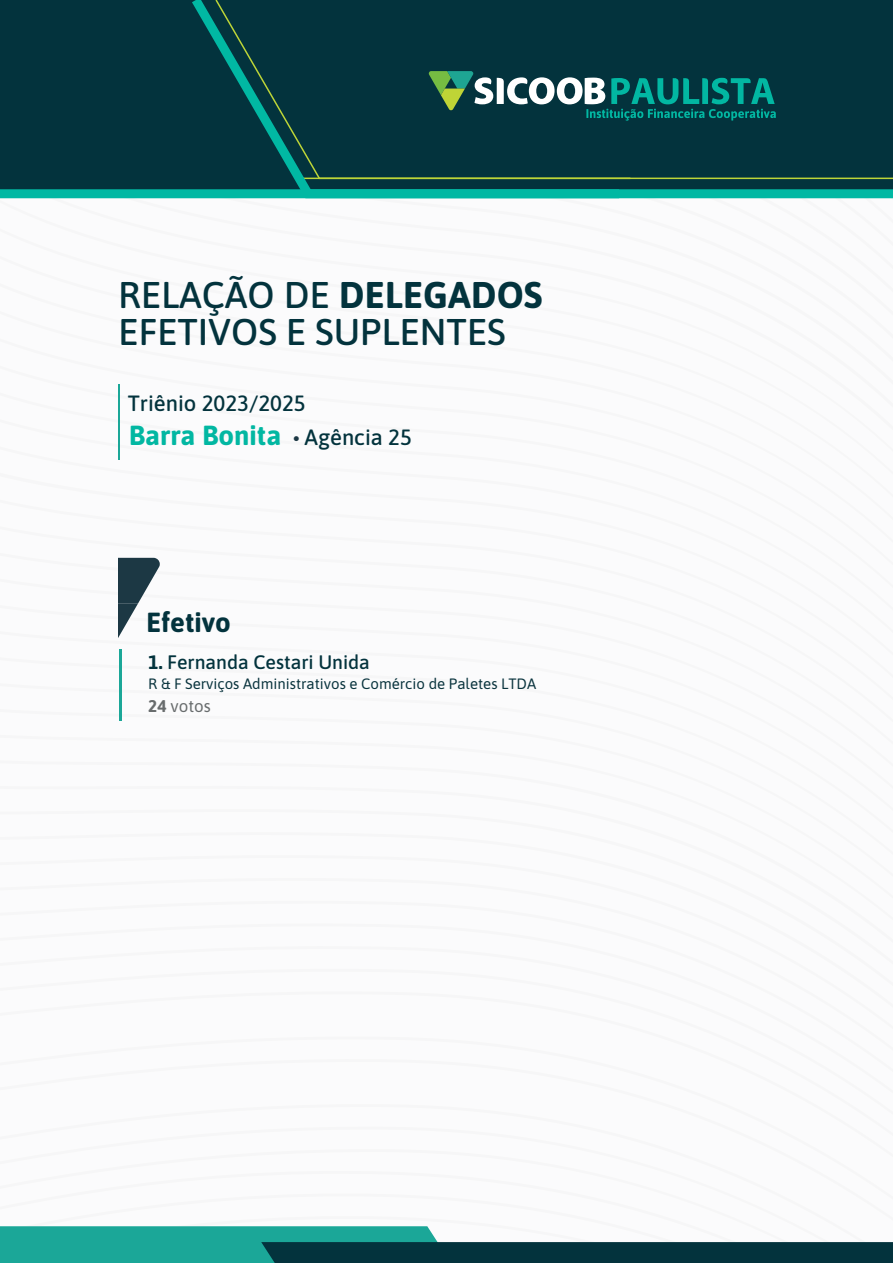
<style>
.page{position:relative;width:893px;height:1263px;background:#fff}
.page>*{position:absolute;margin:0;border:0;box-sizing:border-box;transform-origin:0 0}
.t1{font:500 37.2px/37.2px "Asap";color:#03333d}
.t2{font:700 27.6px "Asap";color:#02b7a2}
.t3{font:700 27.6px "Asap";color:#03333d}
.t4{font:500 22.05px "Asap";color:#03333d}
.t5{font:500 19.5px "Asap";color:#03333d}
.t6{font:16.95px "Asap";color:#686c6d}
.t7{font:15px "Asap";color:#0a343e}
.s1{font-weight:700}
.s2{font-weight:400;font-size:19.5px;color:#1c3844}
.s3{font-weight:500;font-size:22.05px;color:#03333d}
.s4{font-weight:400}
</style>
<div class="page">
<svg style="left:0;top:1226px;width:893px;height:37px"></svg>
<div style="left:0;top:0;width:893px;height:194px;background:#03333d"></div>
<svg style="left:632px;top:77px;width:144px;height:44px"></svg>
<hr style="left:299px;top:178px;width:594px;height:1px;background:#bdd538">
<svg style="left:184px;top:0;width:444px;height:199px"></svg>
<div style="left:0;top:189px;width:893px;height:9px;background:#01b8a3"></div>
<hr style="left:119px;top:649px;width:2px;height:71px;background:#1ba798">
<hr style="left:118px;top:384px;width:2px;height:75px;background:#1ba798">
<svg style="left:119px;top:558px;width:41px;height:102px"></svg>
<h1 class="t1" style="left:118px;top:274px;width:426px">RELAÇÃO DE <span class="s1">DELEGADOS<br></span>EFETIVOS E SUPLENTES</h1>
<h3 class="t4" style="left:128px;top:388px;width:179px">Triênio 2023/2025</h3>
<h2 class="t2" style="left:129px;top:416px;width:284px">Barra Bonita <span class="s2">•</span> <span class="s3">Agência 25</span></h2>
<h2 class="t3" style="left:146px;top:603px;width:86px">Efetivo</h2>
<h3 class="t5" style="left:148px;top:649px;width:223px"><span class="s4">1.</span> Fernanda Cestari Unida</h3>
<p class="t6" style="left:148px;top:694px;width:64px"><span class="s1">24</span> votos</p>
<p class="t7" style="left:148px;top:674px;width:389px">R &amp; F Serviços Administrativos e Comércio de Paletes LTDA</p>
</div>
